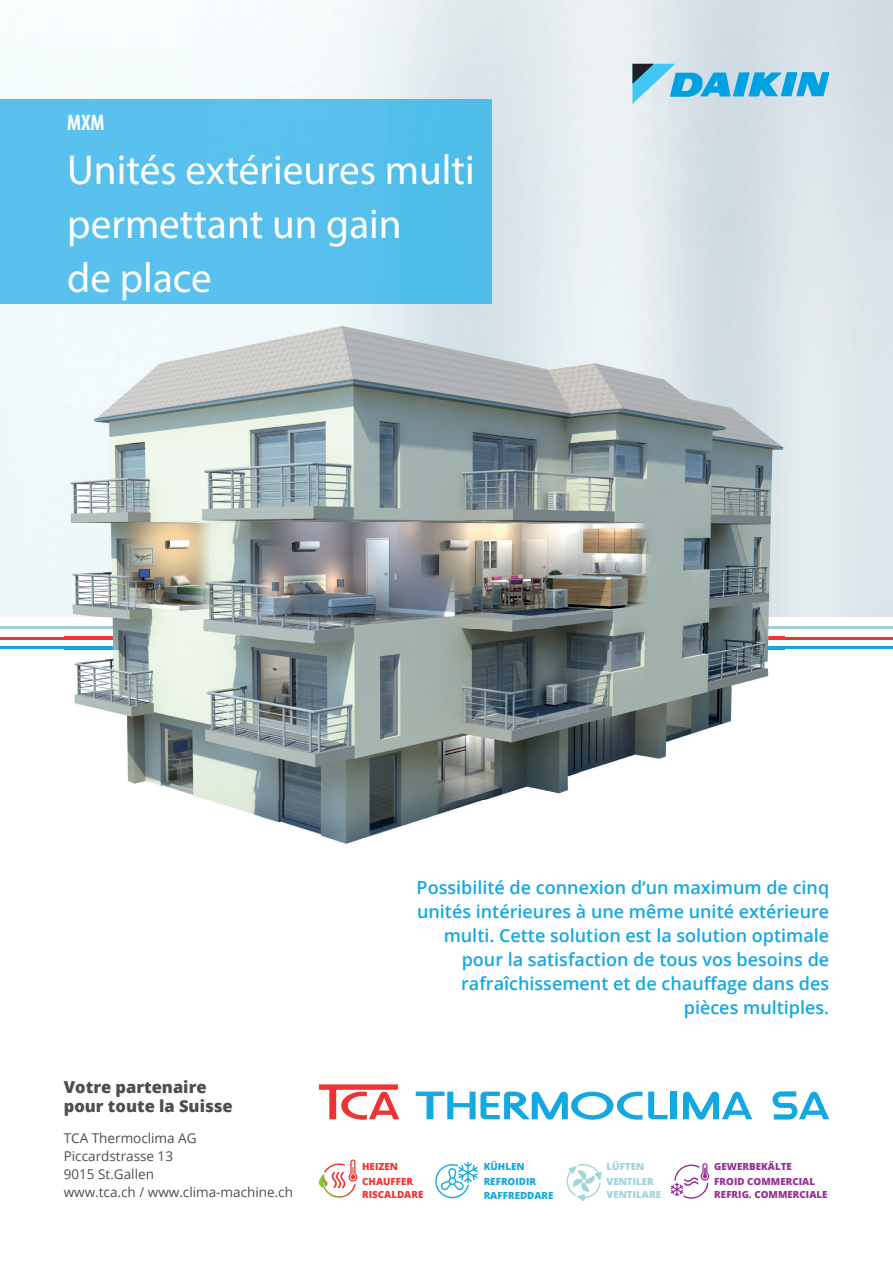
<style>
.page{position:relative;width:893px;height:1263px;background:#fff}
.page>*{position:absolute;margin:0;border:0;box-sizing:border-box;transform-origin:0 0}
.t1{font:42px/54px "Myriad Pro";color:#fff}
.t2{font:700 condensed 22.5px "Myriad Pro";color:#fff}
.t3{font:600 18px/24px "Open Sans";color:#14a8e0;text-align:right}
.t4{font:800 16.5px/19.8px "Open Sans";color:#4c4e51}
.t5{font:13.5px/18px "Open Sans";color:#4c4e51}
.t6{font:800 9.75px "Open Sans";color:#953193}
.t7{font:800 9.75px/14.2px "Open Sans";color:#17a8e0}
.t8{font:800 9.75px/14.7px "Open Sans";color:#ee3533}
.t9{font:800 9.75px "Open Sans";color:#9fd3db}
</style>
<div class="page">
<hr style="left:0;top:626px;width:893px;height:3px;background:#9fd3db">
<hr style="left:0;top:637px;width:893px;height:2px;background:#ee3432">
<hr style="left:0;top:646px;width:893px;height:3px;background:#14a8e0">
<img style="left:473px;top:0;width:420px;height:359px">
<img style="left:0;top:303px;width:473px;height:56px">
<img style="left:64px;top:321px;width:720px;height:523px">
<img style="left:64px;top:626px;width:720px;height:3px">
<img style="left:64px;top:637px;width:720px;height:2px">
<img style="left:64px;top:646px;width:720px;height:3px">
<img style="left:0;top:99px;width:492px;height:204px">
<svg style="left:683px;top:1091px;width:69px;height:28px"></svg>
<svg style="left:319px;top:1084px;width:80px;height:35px"></svg>
<svg style="left:648px;top:1091px;width:19px;height:28px"></svg>
<div style="left:670px;top:1091px;width:6px;height:28px;background:#14a8e0"></div>
<svg style="left:416px;top:1091px;width:226px;height:28px"></svg>
<svg style="left:773px;top:1092px;width:56px;height:27px"></svg>
<svg style="left:632px;top:64px;width:197px;height:40px;background:#7fc4e1"></svg>
<svg style="left:435px;top:1162px;width:43px;height:36px"></svg>
<svg style="left:566px;top:1164px;width:36px;height:37px"></svg>
<svg style="left:671px;top:1163px;width:38px;height:36px"></svg>
<svg style="left:319px;top:1159px;width:38px;height:39px"></svg>
<p class="t2" style="left:67px;top:109px;width:39px">MXM</p>
<h1 class="t1" style="left:67px;top:142px;width:409px">Unités extérieures multi permettant un gain<br>de place</h1>
<p class="t4" style="left:64px;top:1076px;width:171px">Votre partenaire pour toute la Suisse</p>
<p class="t5" style="left:64px;top:1129px;width:231px">TCA Thermoclima AG<br>Piccardstrasse 13<br>9015 St.Gallen<br>www.tca.ch / www.clima-machine.ch</p>
<p class="t3" style="left:417px;top:875px;width:414px">Possibilité de connexion d‘un maximum de cinq unités intérieures à une même unité extérieure multi. Cette solution est la solution optimale pour la satisfaction de tous vos besoins de rafraîchissement et de chauffage dans des pièces multiples.</p>
<p class="t8" style="left:362px;top:1158px;width:53px">HEIZEN<br>CHAUFFER</p>
<p class="t8" style="left:362px;top:1187px;width:63px">RISCALDARE</p>
<p class="t7" style="left:484px;top:1159px;width:71px">KÜHLEN<br>REFROIDIR<br>RAFFREDDARE</p>
<p class="t9" style="left:606px;top:1159px;width:39px">LÜFTEN</p>
<p class="t9" style="left:607px;top:1187px;width:56px">VENTILARE</p>
<p class="t9" style="left:607px;top:1173px;width:49px">VENTILER</p>
<p class="t6" style="left:714px;top:1159px;width:79px">GEWERBEKÄLTE</p>
<p class="t6" style="left:714px;top:1187px;width:115px">REFRIG. COMMERCIALE</p>
<p class="t6" style="left:714px;top:1174px;width:102px">FROID COMMERCIAL</p>
</div>
